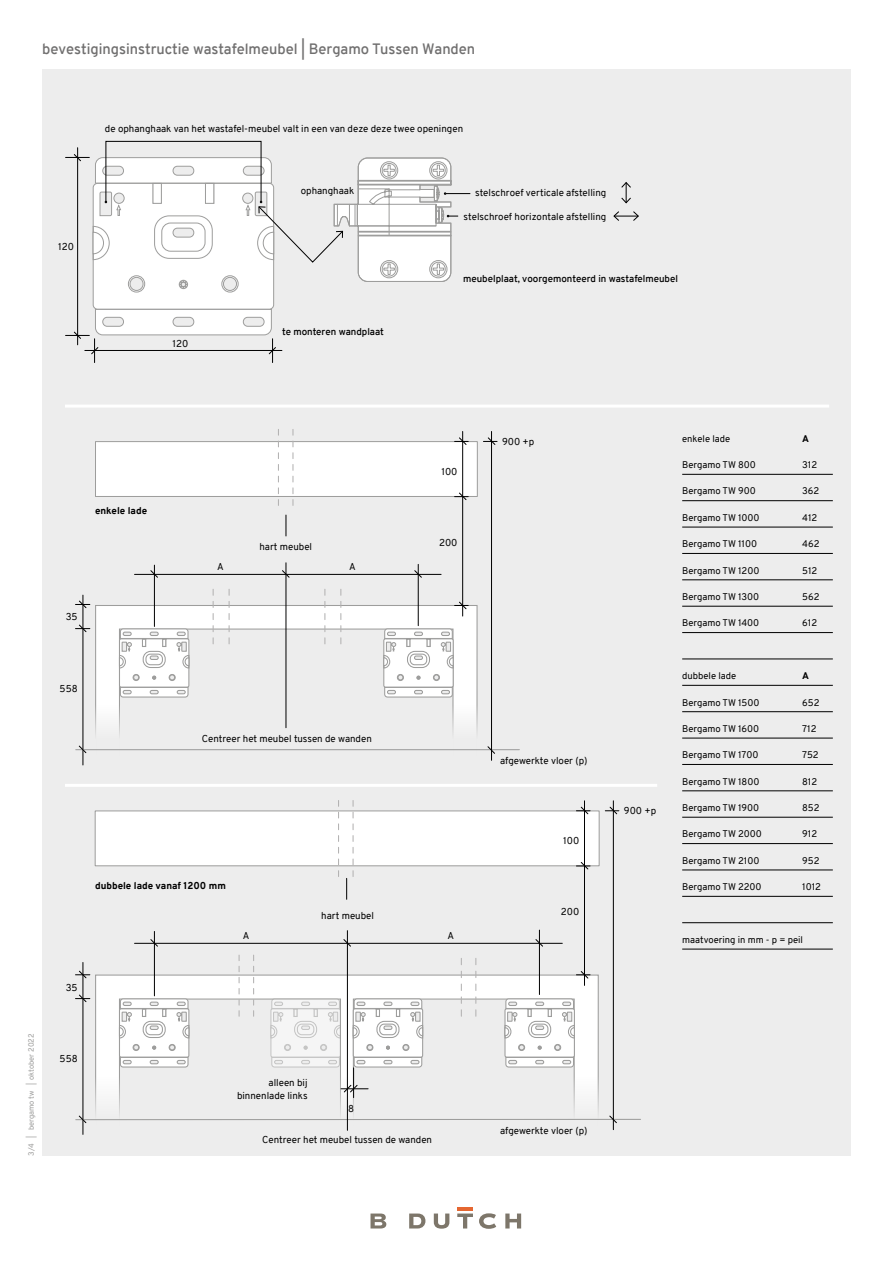
<style>
.page{position:relative;width:893px;height:1263px;background:#fff}
.page>*{position:absolute;margin:0;border:0;box-sizing:border-box;transform-origin:0 0}
.t1{font:600 14.7px "Overpass";color:#706f6f}
.t2{font:9.75px/13.5px "Overpass";color:#000;text-align:right}
.t3{font:600 9.75px "Overpass";color:#000}
.t4{font:800 9.75px "Overpass";color:#000}
.t5{font:9.45px "Overpass";color:#000}
.t6{font:800 9.45px "Overpass";color:#000}
.t7{font:7.5px "Overpass";color:#9d9d9c}
</style>
<div class="page">
<div style="left:42px;top:69px;width:809px;height:1087px;background:#ededed"></div>
<div style="left:95px;top:810px;width:505px;height:56px;background:#fff;border:1px solid #9d9d9c"></div>
<div style="left:95px;top:441px;width:383px;height:56px;background:#fff;border:1px solid #9d9d9c"></div>
<hr style="left:77px;top:148px;width:1px;height:197px;background:#000">
<div style="left:106px;top:141px;width:155px;height:60px;border:1px solid #000"></div>
<svg style="left:621px;top:182px;width:10px;height:21px"></svg>
<svg style="left:613px;top:211px;width:26px;height:10px"></svg>
<svg style="left:66px;top:154px;width:404px;height:209px"></svg>
<hr style="left:682px;top:474px;width:151px;height:1px;background:#000">
<hr style="left:682px;top:500px;width:151px;height:1px;background:#000">
<hr style="left:682px;top:527px;width:151px;height:1px;background:#000">
<hr style="left:682px;top:553px;width:151px;height:1px;background:#000">
<hr style="left:682px;top:579px;width:151px;height:1px;background:#000">
<hr style="left:682px;top:606px;width:151px;height:1px;background:#000">
<hr style="left:682px;top:632px;width:151px;height:1px;background:#000">
<hr style="left:682px;top:659px;width:151px;height:1px;background:#000">
<hr style="left:682px;top:685px;width:151px;height:1px;background:#000">
<hr style="left:682px;top:711px;width:151px;height:1px;background:#000">
<hr style="left:682px;top:738px;width:151px;height:1px;background:#000">
<hr style="left:682px;top:764px;width:151px;height:1px;background:#000">
<hr style="left:682px;top:790px;width:151px;height:1px;background:#000">
<hr style="left:682px;top:817px;width:151px;height:1px;background:#000">
<hr style="left:682px;top:843px;width:151px;height:1px;background:#000">
<hr style="left:682px;top:870px;width:151px;height:1px;background:#000">
<hr style="left:682px;top:896px;width:151px;height:1px;background:#000">
<hr style="left:682px;top:922px;width:151px;height:1px;background:#000">
<hr style="left:682px;top:949px;width:151px;height:1px;background:#000">
<svg style="left:370px;top:1213px;width:151px;height:15px"></svg>
<hr style="left:457px;top:1207px;width:16px;height:4px;background:#e56731">
<hr style="left:65px;top:405px;width:764px;height:3px;background:#fff">
<hr style="left:65px;top:784px;width:592px;height:3px;background:#fff">
<svg style="left:95px;top:604px;width:383px;height:147px"></svg>
<svg style="left:118px;top:628px;width:72px;height:70px;background:#e9e9e9"></svg>
<svg style="left:383px;top:628px;width:71px;height:70px;background:#e9e9e9"></svg>
<svg style="left:75px;top:600px;width:15px;height:8px"></svg>
<hr style="left:83px;top:595px;width:1px;height:170px;background:#000">
<svg style="left:75px;top:624px;width:15px;height:8px"></svg>
<svg style="left:150px;top:570px;width:8px;height:8px"></svg>
<svg style="left:414px;top:570px;width:8px;height:8px"></svg>
<hr style="left:76px;top:749px;width:443px;height:1px;background:#9d9d9c">
<hr style="left:135px;top:574px;width:306px;height:1px;background:#000">
<svg style="left:79px;top:745px;width:8px;height:8px"></svg>
<svg style="left:282px;top:570px;width:8px;height:8px"></svg>
<hr style="left:286px;top:563px;width:1px;height:165px;background:#000">
<svg style="left:286px;top:515px;width:1px;height:21px"></svg>
<svg style="left:346px;top:878px;width:1px;height:21px"></svg>
<hr style="left:154px;top:565px;width:1px;height:61px;background:#000">
<hr style="left:418px;top:564px;width:1px;height:62px;background:#000">
<svg style="left:95px;top:974px;width:504px;height:153px"></svg>
<svg style="left:118px;top:998px;width:72px;height:70px;background:#e9e9e9"></svg>
<svg style="left:504px;top:998px;width:71px;height:70px;background:#e9e9e9"></svg>
<svg style="left:239px;top:955px;width:1px;height:61px"></svg>
<svg style="left:338px;top:800px;width:1px;height:76px"></svg>
<svg style="left:278px;top:429px;width:1px;height:76px"></svg>
<svg style="left:461px;top:958px;width:1px;height:58px"></svg>
<svg style="left:253px;top:955px;width:1px;height:61px"></svg>
<svg style="left:353px;top:800px;width:1px;height:76px"></svg>
<svg style="left:292px;top:429px;width:1px;height:76px"></svg>
<svg style="left:475px;top:958px;width:1px;height:58px"></svg>
<svg style="left:75px;top:970px;width:15px;height:8px"></svg>
<hr style="left:83px;top:962px;width:1px;height:172px;background:#000">
<svg style="left:75px;top:994px;width:15px;height:8px"></svg>
<svg style="left:150px;top:939px;width:8px;height:8px"></svg>
<svg style="left:343px;top:939px;width:8px;height:8px"></svg>
<svg style="left:535px;top:939px;width:8px;height:8px"></svg>
<hr style="left:76px;top:1119px;width:565px;height:1px;background:#9d9d9c">
<hr style="left:135px;top:943px;width:427px;height:1px;background:#000">
<hr style="left:613px;top:801px;width:1px;height:329px;background:#000">
<hr style="left:491px;top:431px;width:1px;height:329px;background:#000">
<hr style="left:584px;top:801px;width:1px;height:184px;background:#000">
<hr style="left:462px;top:431px;width:1px;height:185px;background:#000">
<svg style="left:605px;top:806px;width:14px;height:8px"></svg>
<svg style="left:483px;top:437px;width:14px;height:8px"></svg>
<svg style="left:576px;top:806px;width:14px;height:8px"></svg>
<svg style="left:455px;top:437px;width:13px;height:8px"></svg>
<svg style="left:576px;top:862px;width:14px;height:8px"></svg>
<svg style="left:455px;top:492px;width:13px;height:8px"></svg>
<svg style="left:576px;top:971px;width:14px;height:8px"></svg>
<svg style="left:455px;top:601px;width:13px;height:8px"></svg>
<svg style="left:609px;top:1115px;width:8px;height:8px"></svg>
<svg style="left:487px;top:746px;width:8px;height:8px"></svg>
<svg style="left:79px;top:1115px;width:8px;height:8px"></svg>
<hr style="left:347px;top:931px;width:1px;height:199px;background:#000">
<hr style="left:154px;top:931px;width:1px;height:65px;background:#000">
<hr style="left:539px;top:930px;width:1px;height:64px;background:#000">
<svg style="left:213px;top:589px;width:1px;height:55px"></svg>
<svg style="left:324px;top:589px;width:1px;height:55px"></svg>
<svg style="left:229px;top:589px;width:1px;height:55px"></svg>
<svg style="left:340px;top:589px;width:1px;height:55px"></svg>
<svg style="left:270px;top:998px;width:154px;height:99px"></svg>
<h1 class="t1" style="left:42px;top:38px;width:434px">bevestigingsinstructie wastafelmeubel | Bergamo Tussen Wanden</h1>
<p class="t2" style="left:105px;top:122px;width:360px">de ophanghaak van het wastafel-meubel valt in een van deze deze twee openingen</p>
<p class="t2" style="left:301px;top:184px;width:55px">ophanghaak</p>
<p class="t2" style="left:475px;top:186px;width:133px">stelschroef verticale afstelling</p>
<p class="t2" style="left:58px;top:240px;width:17px">120</p>
<p class="t2" style="left:172px;top:337px;width:17px">120</p>
<p class="t3" style="left:282px;top:324px;width:103px">te monteren wandplaat</p>
<p class="t2" style="left:464px;top:210px;width:144px">stelschroef horizontale afstelling</p>
<p class="t3" style="left:463px;top:271px;width:216px">meubelplaat, voorgemonteerd in wastafelmeubel</p>
<p class="t4" style="left:95px;top:504px;width:54px">enkele lade</p>
<p class="t2" style="left:66px;top:610px;width:13px">35</p>
<p class="t2" style="left:60px;top:682px;width:20px">558</p>
<p class="t2" style="left:259px;top:540px;width:54px">hart meubel</p>
<p class="t2" style="left:217px;top:560px;width:8px">A</p>
<p class="t2" style="left:349px;top:560px;width:8px">A</p>
<p class="t2" style="left:202px;top:732px;width:171px">Centreer het meubel tussen de wanden</p>
<p class="t2" style="left:441px;top:464px;width:18px">100</p>
<p class="t2" style="left:439px;top:536px;width:20px">200</p>
<p class="t7" style="left:26px;top:1156px;width:124px;rotate:-90deg">3/4 | bergamo tw | oktober 2022</p>
<p class="t2" style="left:66px;top:980px;width:13px">35</p>
<p class="t4" style="left:95px;top:878px;width:132px">dubbele lade vanaf 1200 mm</p>
<p class="t2" style="left:321px;top:909px;width:54px">hart meubel</p>
<p class="t2" style="left:243px;top:929px;width:8px">A</p>
<p class="t2" style="left:447px;top:929px;width:8px">A</p>
<p class="t2" style="left:60px;top:1052px;width:20px">558</p>
<p class="t2" style="left:237px;top:1076px;width:72px">alleen bij binnenlade links</p>
<p class="t2" style="left:348px;top:1101px;width:7px">8</p>
<p class="t2" style="left:262px;top:1132px;width:171px">Centreer het meubel tussen de wanden</p>
<p class="t2" style="left:502px;top:435px;width:34px">900 +p</p>
<p class="t2" style="left:500px;top:753px;width:89px">afgewerkte vloer (p)</p>
<p class="t2" style="left:563px;top:834px;width:18px">100</p>
<p class="t2" style="left:561px;top:905px;width:20px">200</p>
<p class="t2" style="left:624px;top:804px;width:34px">900 +p</p>
<p class="t5" style="left:682px;top:432px;width:49px">enkele lade</p>
<p class="t6" style="left:802px;top:432px;width:8px">A</p>
<p class="t5" style="left:682px;top:458px;width:75px">Bergamo TW 800</p>
<p class="t5" style="left:802px;top:458px;width:16px">312</p>
<p class="t5" style="left:682px;top:484px;width:75px">Bergamo TW 900</p>
<p class="t5" style="left:802px;top:484px;width:19px">362</p>
<p class="t5" style="left:682px;top:511px;width:79px">Bergamo TW 1000</p>
<p class="t5" style="left:802px;top:511px;width:17px">412</p>
<p class="t5" style="left:682px;top:537px;width:76px">Bergamo TW 1100</p>
<p class="t5" style="left:802px;top:537px;width:19px">462</p>
<p class="t5" style="left:682px;top:564px;width:79px">Bergamo TW 1200</p>
<p class="t5" style="left:802px;top:564px;width:17px">512</p>
<p class="t5" style="left:682px;top:590px;width:79px">Bergamo TW 1300</p>
<p class="t5" style="left:802px;top:590px;width:19px">562</p>
<p class="t5" style="left:682px;top:616px;width:79px">Bergamo TW 1400</p>
<p class="t5" style="left:802px;top:616px;width:16px">612</p>
<p class="t5" style="left:682px;top:669px;width:55px">dubbele lade</p>
<p class="t6" style="left:802px;top:669px;width:8px">A</p>
<p class="t5" style="left:682px;top:695px;width:79px">Bergamo TW 1500</p>
<p class="t5" style="left:802px;top:695px;width:19px">652</p>
<p class="t5" style="left:682px;top:722px;width:79px">Bergamo TW 1600</p>
<p class="t5" style="left:802px;top:722px;width:16px">712</p>
<p class="t5" style="left:682px;top:748px;width:78px">Bergamo TW 1700</p>
<p class="t5" style="left:802px;top:748px;width:18px">752</p>
<p class="t5" style="left:682px;top:775px;width:79px">Bergamo TW 1800</p>
<p class="t5" style="left:802px;top:775px;width:17px">812</p>
<p class="t5" style="left:682px;top:801px;width:79px">Bergamo TW 1900</p>
<p class="t5" style="left:802px;top:801px;width:19px">852</p>
<p class="t5" style="left:682px;top:827px;width:81px">Bergamo TW 2000</p>
<p class="t5" style="left:802px;top:827px;width:16px">912</p>
<p class="t5" style="left:682px;top:854px;width:79px">Bergamo TW 2100</p>
<p class="t5" style="left:802px;top:854px;width:19px">952</p>
<p class="t5" style="left:682px;top:880px;width:81px">Bergamo TW 2200</p>
<p class="t5" style="left:802px;top:880px;width:20px">1012</p>
<p class="t5" style="left:682px;top:933px;width:122px">maatvoering in mm - p = peil</p>
<p class="t2" style="left:500px;top:1124px;width:89px">afgewerkte vloer (p)</p>
</div>
